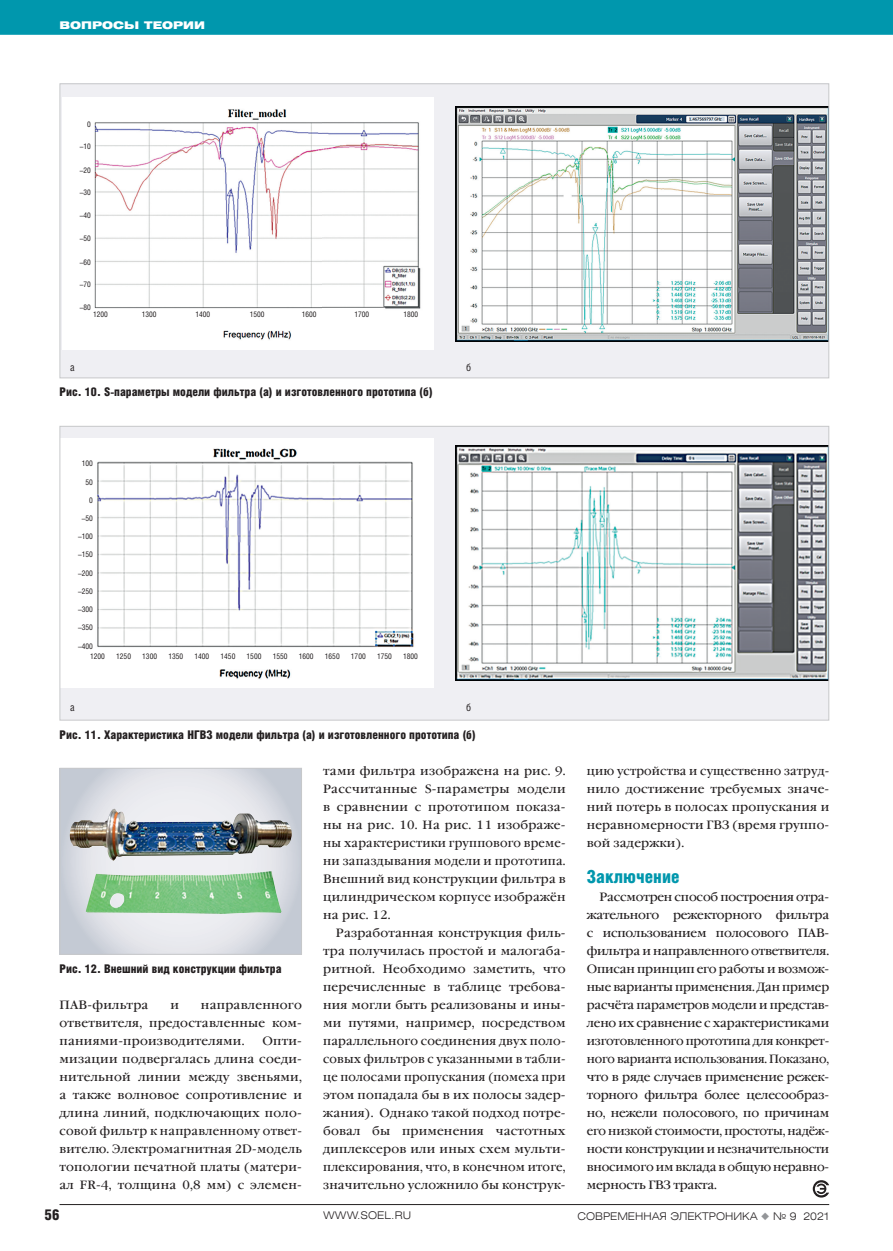
<style>
.page{position:relative;width:893px;height:1251px;background:#fff}
.page>*{position:absolute;margin:0;border:0;box-sizing:border-box;transform-origin:0 0}
.СТАТЬЯ_Заголовок_1{font:18px "Helios Cond Black C";color:#0097ad}
.t1{font:15px "Helios Cond Black C";color:#231f20}
.СТАТЬЯ_Основной_текс{font:12px/18px "Garamond Book C";letter-spacing:.02em;color:#231f20;text-align:justify}
.СТАТЬЯ_Подрис_подпис{font:12px "Helios Cond Black C";color:#231f20}
.СТАТЬЯ_Основной_текс-2{font:12px/18px "Garamond Book C";letter-spacing:.02em;color:#231f20;text-align:justify;scale:.96 1}
.t2{font:10.5px "Helios Ext Light C";color:#231f20}
.t3{font:10.5px "Helios Ext Black C";color:#fff}
.СТАТЬЯ_Заголовок_1-2{font:10.5px "Helios Cond C";color:#231f20}
.t4{font:7.8px/10.6px "Helios Cond C";color:#231f20}
.t5{font:7.65px "Helios Cond C";color:#231f20}
.s1{color:#939598}
</style>
<div class="page">
<div style="left:0;top:0;width:893px;height:35px;background:#0097ad"></div>
<hr style="left:60px;top:1203px;width:769px;height:1px;background:#231f20">
<svg style="left:62px;top:769px;width:238px;height:183px;background:#dadce3"></svg>
<img style="left:69px;top:808px;width:223px;height:105px">
<div style="left:60px;top:767px;width:242px;height:187px;border:1px solid #c7c8ca"></div>
<div style="left:60px;top:84px;width:769px;height:294px;background:#efeff3"></div>
<img style="left:63px;top:97px;width:371px;height:252px">
<img style="left:455px;top:107px;width:372px;height:235px">
<div style="left:60px;top:426px;width:769px;height:294px;background:#efeff3"></div>
<img style="left:62px;top:438px;width:372px;height:249px">
<img style="left:455px;top:445px;width:372px;height:235px">
<svg style="left:813px;top:1180px;width:16px;height:17px"></svg>
<p class="t3" style="left:60px;top:19px;width:147px">ВОПРОСЫ ТЕОРИИ</p>
<p class="t5" style="left:87px;top:120px;width:5px">0</p>
<p class="t5" style="left:80px;top:141px;width:13px">–10</p>
<p class="t5" style="left:80px;top:166px;width:13px">–20</p>
<p class="t5" style="left:80px;top:188px;width:13px">–30</p>
<p class="t5" style="left:80px;top:211px;width:13px">–40</p>
<p class="t5" style="left:80px;top:234px;width:13px">–50</p>
<p class="t5" style="left:80px;top:257px;width:13px">–60</p>
<p class="t5" style="left:80px;top:279px;width:13px">–70</p>
<p class="t5" style="left:80px;top:303px;width:13px">–80</p>
<p class="t5" style="left:93px;top:309px;width:16px">1200</p>
<p class="t5" style="left:142px;top:309px;width:16px">1300</p>
<p class="t5" style="left:195px;top:309px;width:16px">1400</p>
<p class="t5" style="left:250px;top:309px;width:16px">1500</p>
<p class="t5" style="left:302px;top:309px;width:16px">1600</p>
<p class="t5" style="left:354px;top:309px;width:16px">1700</p>
<p class="t5" style="left:403px;top:309px;width:16px">1800</p>
<p class="СТАТЬЯ_Заголовок_1-2" style="left:70px;top:361px;width:6px">а</p>
<p class="СТАТЬЯ_Подрис_подпис" style="left:60px;top:385px;width:375px">Рис. 10. S-параметры модели фильтра (а) и изготовленного прототипа (б)</p>
<p class="t4" style="left:82px;top:458px;width:13px">100</p>
<p class="t4" style="left:85px;top:476px;width:9px">50</p>
<p class="t4" style="left:89px;top:494px;width:5px">0</p>
<p class="t4" style="left:82px;top:512px;width:13px">–50</p>
<p class="t4" style="left:78px;top:531px;width:16px">–100</p>
<p class="t4" style="left:78px;top:549px;width:16px">–150</p>
<p class="t4" style="left:78px;top:567px;width:16px">–200</p>
<p class="t4" style="left:78px;top:585px;width:16px">–250</p>
<p class="t4" style="left:78px;top:603px;width:16px">–300</p>
<p class="t4" style="left:78px;top:622px;width:16px">–350</p>
<p class="t4" style="left:90px;top:640px;width:16px;text-indent:-12px">–400<br>1200</p>
<p class="t4" style="left:116px;top:651px;width:16px">1250</p>
<p class="t4" style="left:142px;top:651px;width:16px">1300</p>
<p class="t4" style="left:168px;top:651px;width:16px">1350</p>
<p class="t4" style="left:194px;top:651px;width:16px">1400</p>
<p class="t4" style="left:220px;top:651px;width:16px">1450</p>
<p class="t4" style="left:247px;top:651px;width:16px">1500</p>
<p class="t4" style="left:273px;top:651px;width:16px">1550</p>
<p class="t4" style="left:299px;top:651px;width:16px">1600</p>
<p class="t4" style="left:325px;top:651px;width:16px">1650</p>
<p class="t4" style="left:351px;top:651px;width:16px">1700</p>
<p class="t4" style="left:377px;top:651px;width:16px">1750</p>
<p class="t4" style="left:403px;top:651px;width:16px">1800</p>
<p class="СТАТЬЯ_Заголовок_1-2" style="left:70px;top:700px;width:6px">а</p>
<p class="СТАТЬЯ_Заголовок_1-2" style="left:466px;top:361px;width:7px">б</p>
<p class="СТАТЬЯ_Заголовок_1-2" style="left:466px;top:700px;width:7px">б</p>
<p class="СТАТЬЯ_Подрис_подпис" style="left:60px;top:727px;width:418px">Рис. 11. Характеристика НГВЗ модели фильтра (а) и изготовленного прототипа (б)</p>
<p class="СТАТЬЯ_Подрис_подпис" style="left:60px;top:961px;width:224px">Рис. 12. Внешний вид конструкции фильтра</p>
<p class="СТАТЬЯ_Основной_текс" style="left:60px;top:995px;width:90px">ПАВ-фильтра</p>
<p class="СТАТЬЯ_Основной_текс" style="left:170px;top:995px;width:10px">и</p>
<p class="СТАТЬЯ_Основной_текс" style="left:60px;top:995px;width:244px;text-indent:141px">направленного ответвителя, предоставленные ком&shy;паниями-производителями.</p>
<p class="СТАТЬЯ_Основной_текс" style="left:60px;top:1031px;width:244px;text-indent:203px">Опти&shy;мизации подвергалась длина соеди&shy;нительной линии между звеньями, а также волновое сопротивление и длина линий, подключающих поло&shy;совой фильтр к направленному ответ&shy;вителю. Электромагнитная 2D-модель топологии печатной платы (матери&shy;ал FR-4, толщина 0,8 мм) с элемен-</p>
<p class="СТАТЬЯ_Основной_текс" style="left:323px;top:761px;width:244px">тами фильтра изображена на рис. 9.<br>Рассчитанные S-параметры модели в сравнении с прототипом показа&shy;ны на рис. 10. На рис. 11 изображе&shy;ны характеристики группового време&shy;ни запаздывания модели и прототипа.<br>Внешний вид конструкции фильтра в цилиндрическом корпусе изображён на рис. 12.</p>
<p class="СТАТЬЯ_Основной_текс" style="left:323px;top:923px;width:244px;text-indent:13px">Разработанная конструкция филь&shy;тра получилась простой и малогаба&shy;ритной. Необходимо заметить, что перечисленные в таблице требова&shy;ния могли быть реализованы и ины&shy;ми путями, например, посредством параллельного соединения двух поло&shy;совых фильтров с указанными в табли&shy;це полосами пропускания (помеха при этом попадала бы в их полосы задер&shy;жания). Однако такой подход потре&shy;бовал бы применения частотных диплексеров или иных схем мульти&shy;плексирования, что, в конечном итоге, значительно усложнило бы конструк-</p>
<p class="СТАТЬЯ_Основной_текс-2" style="left:587px;top:761px;width:254px">цию устройства и существенно затруд&shy;нило достижение требуемых значе&shy;ний потерь в полосах пропускания и неравномерности ГВЗ (время группо&shy;вой задержки).</p>
<p class="СТАТЬЯ_Заголовок_1" style="left:587px;top:865px;width:94px">Заключение</p>
<p class="СТАТЬЯ_Основной_текс" style="left:587px;top:887px;width:244px;text-indent:13px">Рассмотрен способ построения отра&shy;жательного режекторного фильтра с использованием полосового ПАВ&shy;фильтра и направленного ответвителя.<br>Описан принцип его работы и возмож&shy;ные варианты применения. Дан пример расчёта параметров модели и представ&shy;лено их сравнение с характеристиками изготовленного прототипа для конкрет&shy;ного варианта использования. Показано, что в ряде случаев применение режек&shy;торного фильтра более целесообраз&shy;но, нежели полосового, по причинам его низкой стоимости, простоты, надёж&shy;ности конструкции и незначительности вносимого им вклада в общую неравно&shy;мерность ГВЗ тракта.</p>
<p class="t1" style="left:44px;top:1205px;width:17px">56</p>
<p class="t2" style="left:323px;top:1208px;width:89px">WWW.SOEL.RU</p>
<p class="t2" style="left:578px;top:1208px;width:253px">СОВРЕМЕННАЯ ЭЛЕКТРОНИКА <span class="s1">◆</span> № 9 2021</p>
</div>
